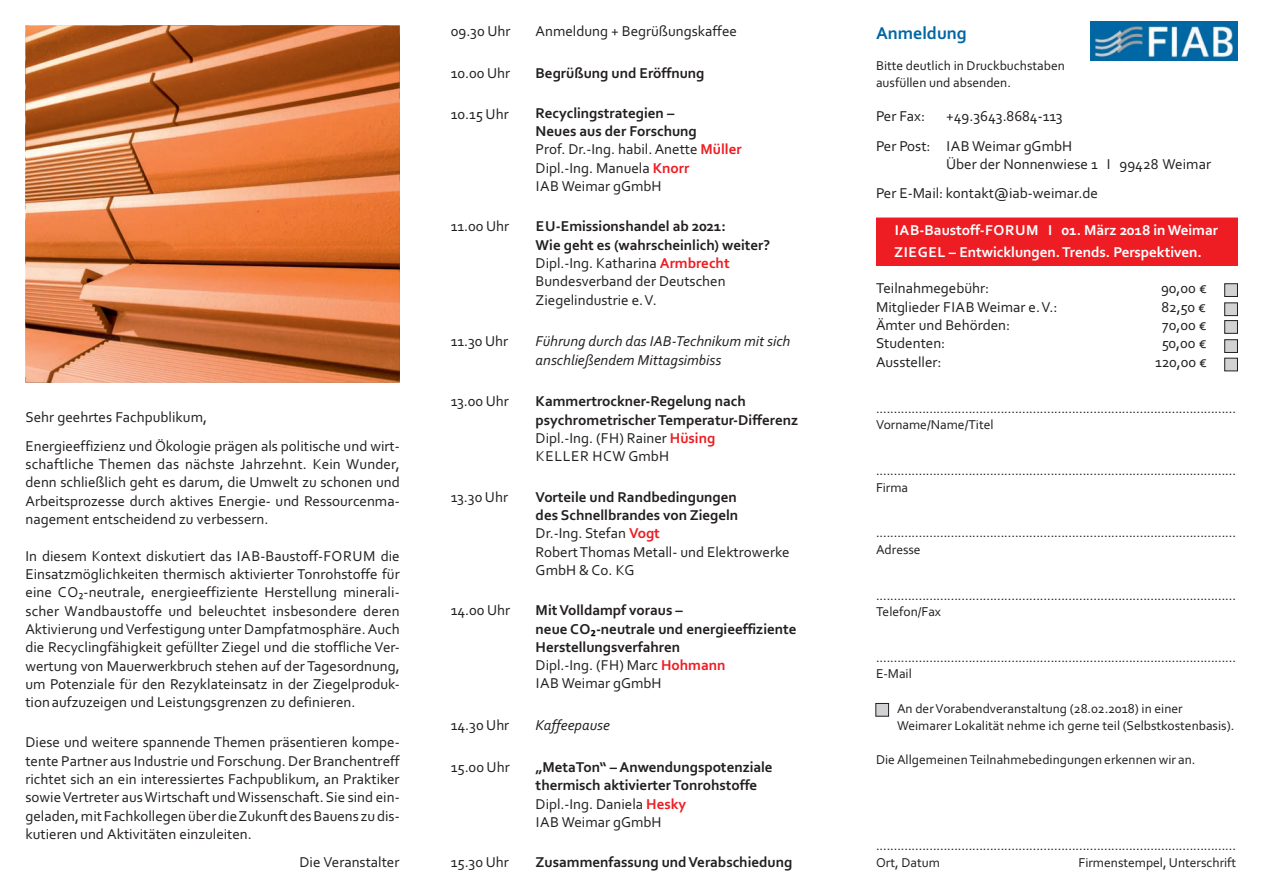
<style>
.page{position:relative;width:1263px;height:893px;background:#fff}
.page>*{position:absolute;margin:0;border:0;box-sizing:border-box;transform-origin:0 0}
.t1{font:700 18px "Corbel";color:#0067a5}
.t2{font:15px/18.3px "Corbel";color:#231f20}
.t3{font:700 15px/18.3px "Corbel";color:#231f20}
.t4{font:700 15px/21.9px "Corbel";color:#fff}
.t5{font:italic 15px/18.3px "Corbel";color:#231f20}
.t6{font:700 15px "Corbel";color:#000002}
.t7{font:13.5px/16.5px "Corbel";color:#231f20}
.s1{font-weight:700}
.s2{font-weight:700;color:#ee1d23}
.s3{font-weight:400}
.s4{color:#ee1d23}
</style>
<div class="page">
<img style="left:25px;top:25px;width:375px;height:358px">
<div style="left:876px;top:217px;width:361px;height:49px;background:#ee1d23"></div>
<div style="left:876px;top:703px;width:13px;height:13px;background:#d1d2d4;border:1px solid #231f20"></div>
<img style="left:1091px;top:22px;width:146px;height:39px">
<div style="left:1224px;top:284px;width:13px;height:13px;background:#d1d2d4;border:1px solid #231f20"></div>
<div style="left:1224px;top:303px;width:13px;height:13px;background:#d1d2d4;border:1px solid #231f20"></div>
<div style="left:1224px;top:320px;width:13px;height:13px;background:#d1d2d4;border:1px solid #231f20"></div>
<div style="left:1224px;top:340px;width:13px;height:13px;background:#d1d2d4;border:1px solid #231f20"></div>
<div style="left:1224px;top:358px;width:13px;height:13px;background:#d1d2d4;border:1px solid #231f20"></div>
<p class="t2" style="left:26px;top:405px;width:376px;line-height:28.3px">Sehr geehrtes Fachpublikum,<br>Energieeffizienz und Ökologie prägen als politische und wirt-</p>
<p class="t2" style="left:25px;top:456px;width:376px;text-align:justify">schaftliche Themen das nächste Jahrzehnt. Kein Wunder, denn schließlich geht es darum, die Umwelt zu schonen und Arbeitsprozesse durch aktives Energie- und Ressourcenma&shy;nagement entscheidend zu verbessern.</p>
<p class="t2" style="left:25px;top:548px;width:376px;text-align:justify">In diesem Kontext diskutiert das IAB-Baustoff-FORUM die Einsatzmöglichkeiten thermisch aktivierter Tonrohstoffe für eine CO₂-neutrale, energieeffiziente Herstellung minerali&shy;scher Wandbaustoffe und beleuchtet insbesondere deren Aktivierung und Verfestigung unter Dampfatmosphäre. Auch die Recyclingfähigkeit gefüllter Ziegel und die stoffliche Ver&shy;wertung von Mauerwerkbruch stehen auf der Tagesordnung, um Potenziale für den Rezyklateinsatz in der Ziegelproduk&shy;tion aufzuzeigen und Leistungsgrenzen zu definieren.</p>
<p class="t2" style="left:25px;top:735px;width:376px;text-align:justify">Diese und weitere spannende Themen präsentieren kompe&shy;tente Partner aus Industrie und Forschung. Der Branchentreff richtet sich an ein interessiertes Fachpublikum, an Praktiker sowie Vertreter aus Wirtschaft und Wissenschaft. Sie sind ein&shy;geladen, mit Fachkollegen über die Zukunft des Bauens zu dis&shy;kutieren und Aktivitäten einzuleiten.</p>
<p class="t2" style="left:299px;top:854px;width:101px">Die Veranstalter</p>
<p class="t2" style="left:451px;top:23px;width:61px">09.30 Uhr</p>
<p class="t2" style="left:451px;top:65px;width:61px">10.00 Uhr</p>
<p class="t2" style="left:451px;top:107px;width:59px">10.15 Uhr</p>
<p class="t2" style="left:451px;top:219px;width:60px">11.00 Uhr</p>
<p class="t2" style="left:451px;top:334px;width:59px">11.30 Uhr</p>
<p class="t2" style="left:451px;top:394px;width:60px">13.00 Uhr</p>
<p class="t2" style="left:451px;top:489px;width:59px">13.30 Uhr</p>
<p class="t2" style="left:451px;top:602px;width:61px">14.00 Uhr</p>
<p class="t2" style="left:451px;top:717px;width:60px">14.30 Uhr</p>
<p class="t2" style="left:451px;top:759px;width:60px">15.00 Uhr</p>
<p class="t2" style="left:451px;top:854px;width:60px">15.30 Uhr</p>
<p class="t2" style="left:536px;top:23px;width:203px">Anmeldung + Begrüßungskaffee</p>
<p class="t3" style="left:536px;top:65px;width:170px">Begrüßung und Eröffnung</p>
<p class="t2" style="left:536px;top:105px;width:207px"><span class="s1">Recyclingstrategien –<br>Neues aus der Forschung<br></span>Prof. Dr.-Ing. habil. Anette <span class="s2">Müller<br></span>Dipl.-Ing. Manuela <span class="s2">Knorr<br></span>IAB Weimar gGmbH</p>
<p class="t2" style="left:536px;top:219px;width:236px"><span class="s1">EU-Emissionshandel ab 2021:<br>Wie geht es (wahrscheinlich) weiter?<br></span>Dipl.-Ing. Katharina <span class="s2">Armbrecht<br></span>Bundesverband der Deutschen<br>Ziegelindustrie e.V.</p>
<p class="t5" style="left:536px;top:334px;width:256px">Führung durch das IAB-Technikum mit sich anschließendem Mittagsimbiss</p>
<p class="t3" style="left:536px;top:394px;width:264px">Kammertrockner-Regelung nach psychrometrischer Temperatur-Differenz<br><span class="s3">Dipl.-Ing. (FH) Rainer</span> <span class="s4">Hüsing<br></span><span class="s3">KELLER HCW GmbH</span></p>
<p class="t2" style="left:536px;top:489px;width:255px"><span class="s1">Vorteile und Randbedingungen<br>des Schnellbrandes von Ziegeln<br></span>Dr.-Ing. Stefan <span class="s2">Vogt<br></span>Robert Thomas Metall- und Elektrowerke<br>GmbH &amp; Co. KG</p>
<p class="t3" style="left:536px;top:602px;width:262px">Mit Volldampf voraus –<br>neue CO -neutrale und energieeffiziente</p>
<p class="t6" style="left:591px;top:622px;width:7px">₂</p>
<p class="t2" style="left:536px;top:639px;width:191px"><span class="s1">Herstellungsverfahren<br></span>Dipl.-Ing. (FH) Marc <span class="s2">Hohmann<br></span>IAB Weimar gGmbH</p>
<p class="t5" style="left:536px;top:717px;width:76px">Kaffeepause</p>
<p class="t3" style="left:536px;top:759px;width:239px">„MetaTon“ – Anwendungspotenziale thermisch aktivierter Tonrohstoffe<br><span class="s3">Dipl.-Ing. Daniela</span> <span class="s4">Hesky<br></span><span class="s3">IAB Weimar gGmbH</span></p>
<p class="t3" style="left:536px;top:854px;width:258px">Zusammenfassung und Verabschiedung</p>
<p class="t1" style="left:876px;top:25px;width:92px">Anmeldung</p>
<p class="t7" style="left:876px;top:59px;width:190px">Bitte deutlich in Druckbuchstaben ausfüllen und absenden.</p>
<p class="t2" style="left:876px;top:109px;width:51px">Per Fax:</p>
<p class="t2" style="left:876px;top:103px;width:198px;line-height:29.2px;text-indent:70px">+49.3643.8684-113<br>Per Post: IAB Weimar gGmbH</p>
<p class="t2" style="left:876px;top:151px;width:336px;line-height:29.2px;text-indent:70px">Über der Nonnenwiese 1 I 99428 Weimar<br>Per E-Mail: kontakt@iab-weimar.de</p>
<p class="t4" style="left:894px;top:220px;width:325px">IAB-Baustoff-FORUM I 01. März 2018 in Weimar<br>ZIEGEL – Entwicklungen. Trends. Perspektiven.</p>
<p class="t2" style="left:876px;top:281px;width:115px">Teilnahmegebühr:</p>
<p class="t2" style="left:1161px;top:281px;width:47px">90,00 €</p>
<p class="t2" style="left:876px;top:299px;width:183px">Mitglieder FIAB Weimar e.V.:</p>
<p class="t2" style="left:1161px;top:299px;width:46px">82,50 €</p>
<p class="t2" style="left:876px;top:317px;width:136px">Ämter und Behörden:</p>
<p class="t2" style="left:1162px;top:317px;width:46px">70,00 €</p>
<p class="t2" style="left:876px;top:336px;width:71px">Studenten:</p>
<p class="t2" style="left:1162px;top:336px;width:46px">50,00 €</p>
<p class="t2" style="left:876px;top:354px;width:67px">Aussteller:</p>
<p class="t2" style="left:1155px;top:354px;width:53px">120,00 €</p>
<p class="t7" style="left:876px;top:401px;width:361px">.....................................................................................................<br>Vorname/Name/Titel</p>
<p class="t7" style="left:876px;top:464px;width:361px">.....................................................................................................<br>Firma</p>
<p class="t7" style="left:876px;top:526px;width:361px">.....................................................................................................<br>Adresse</p>
<p class="t7" style="left:876px;top:588px;width:361px">.....................................................................................................<br>Telefon/Fax</p>
<p class="t7" style="left:876px;top:650px;width:361px">.....................................................................................................<br>E-Mail</p>
<p class="t7" style="left:897px;top:702px;width:339px">An der Vorabendveranstaltung (28.02.2018) in einer<br>Weimarer Lokalität nehme ich gerne teil (Selbstkostenbasis).</p>
<p class="t7" style="left:876px;top:753px;width:321px">Die Allgemeinen Teilnahmebedingungen erkennen wir an.</p>
<p class="t7" style="left:876px;top:839px;width:361px">.....................................................................................................<br>Ort, Datum</p>
<p class="t7" style="left:1078px;top:855px;width:159px">Firmenstempel, Unterschrift</p>
</div>
